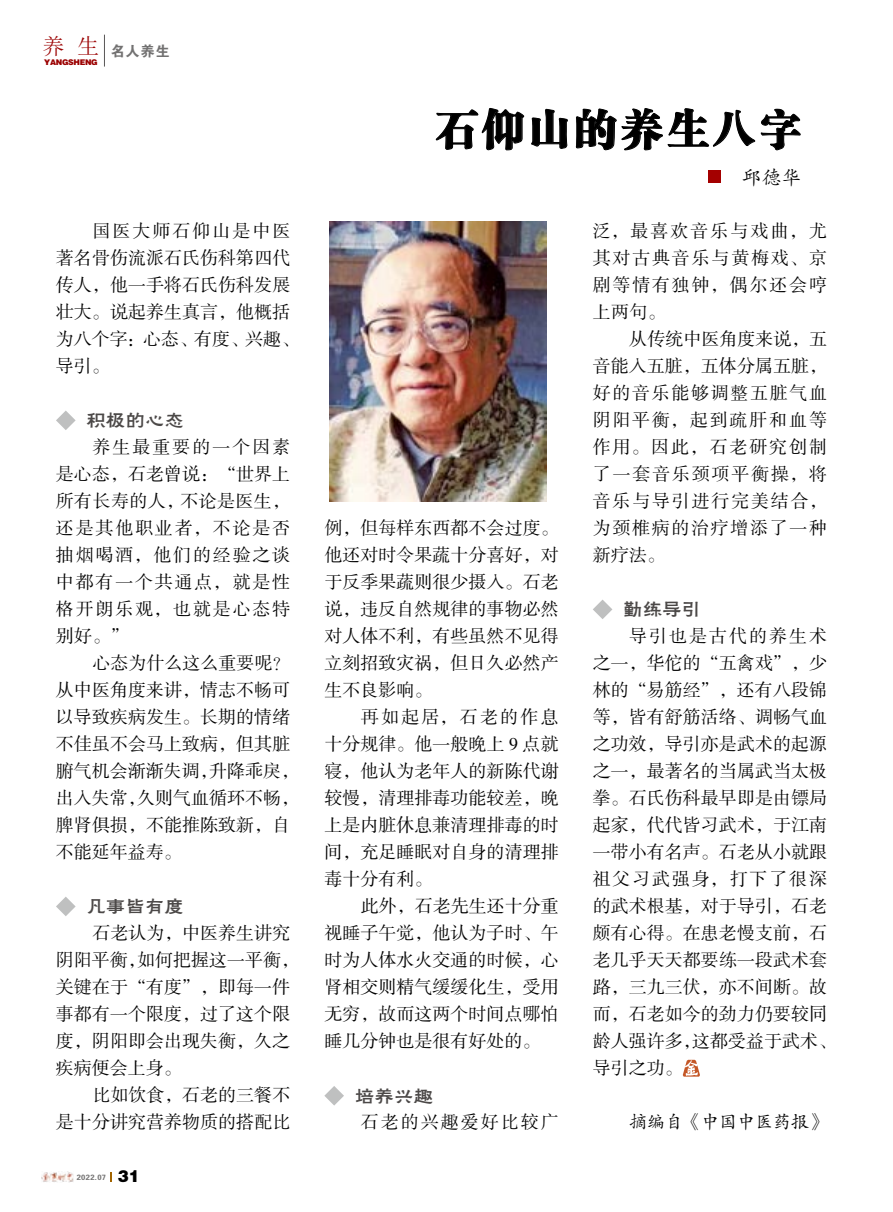
<style>
.page{position:relative;width:893px;height:1212px;background:#fff}
.page>*{position:absolute;margin:0;border:0;box-sizing:border-box;transform-origin:0 0}
.t1{font:42px "FZCSK GBK1 0";letter-spacing:.1em;color:#000}
.t2{font:22.2px "Sim Sun";color:#9b0000}
.t3{font:19.5px "FZHLK GBK1 0";color:#4c4948}
.t4{font:19.5px "FZKTK GBK1 0";color:#000}
.t5{font:18px/27px "FZSSK GBK1 0";color:#000;text-align:justify}
.t6{font:18px "FZKTK GBK1 0";color:#000}
.t7{font:18px "FZSSK GBK1 0";letter-spacing:.11em;color:#000}
.t8{font:14.25px "FZDHTK GBK1 0";color:#727171}
.t9{font:7.8px "FZCCHK GBK1 0";letter-spacing:-.04em;color:#9b0000}
.t10{font:7.65px "FZDHTK GBK1 0";letter-spacing:.04em;color:#727171}
.s1{font-family:"FZCCHK GBK1 0";font-size:16.5px;color:#000}
</style>
<div class="page">
<img style="left:42px;top:1171px;width:32px;height:12px">
<svg style="left:110px;top:1172px;width:2px;height:10px"></svg>
<hr style="left:104px;top:35px;width:1px;height:32px;background:#595757">
<svg style="left:56px;top:410px;width:20px;height:20px"></svg>
<svg style="left:56px;top:897px;width:20px;height:19px"></svg>
<svg style="left:324px;top:1086px;width:20px;height:19px"></svg>
<svg style="left:593px;top:599px;width:19px;height:20px"></svg>
<svg style="left:683px;top:1060px;width:17px;height:16px"></svg>
<svg style="left:436px;top:108px;width:88px;height:42px"></svg>
<svg style="left:531px;top:109px;width:37px;height:40px"></svg>
<svg style="left:576px;top:108px;width:179px;height:42px"></svg>
<svg style="left:761px;top:109px;width:39px;height:41px"></svg>
<div style="left:709px;top:171px;width:12px;height:12px;background:#a40000"></div>
<img style="left:330px;top:221px;width:216px;height:281px">
<p class="t2" style="left:43px;top:35px;width:58px">养 生</p>
<p class="t9" style="left:44px;top:58px;width:55px">YANGSHENG</p>
<p class="t8" style="left:111px;top:43px;width:60px">名人养生</p>
<p class="t5" style="left:56px;top:218px;width:245px;text-align:left;text-indent:37px">国医大师石仰山是中医著名骨伤流派石氏伤科第四代传人，他一手将石氏伤科发展壮大。说起养生真言，他概括为八个字：心态、有度、兴趣、导引。</p>
<p class="t3" style="left:86px;top:410px;width:99px">积极的心态</p>
<p class="t5" style="left:56px;top:434px;width:236px;text-indent:37px">养生最重要的一个因素是心态，石老曾说：“世界上所有长寿的人，不论是医生，还是其他职业者，不论是否抽烟喝酒，他们的经验之谈中都有一个共通点，就是性格开朗乐观，也就是心态特别好。”</p>
<p class="t5" style="left:56px;top:650px;width:245px;text-align:left;text-indent:37px">心态为什么这么重要呢？从中医角度来讲，情志不畅可以导致疾病发生。长期的情绪不佳虽不会马上致病，但其脏腑气机会渐渐失调，升降乖戾，出入失常，久则气血循环不畅，脾肾俱损，不能推陈致新，自不能延年益寿。</p>
<p class="t3" style="left:86px;top:896px;width:99px">凡事皆有度</p>
<p class="t5" style="left:56px;top:920px;width:245px;text-align:left;text-indent:37px">石老认为，中医养生讲究阴阳平衡，如何把握这一平衡，关键在于“有度”，即每一件事都有一个限度，过了这个限度，阴阳即会出现失衡，久之疾病便会上身。</p>
<p class="t5" style="left:56px;top:1082px;width:236px;text-align:right">比如饮食，石老的三餐不<br>是十分讲究营养物质的搭配比</p>
<p class="t10" style="left:77px;top:1173px;width:65px">2022.07 <span class="s1">31</span></p>
<h1 class="t1" style="left:436px;top:106px;width:367px">石仰山的养生八字</h1>
<p class="t4" style="left:742px;top:167px;width:61px">邱德华</p>
<p class="t5" style="left:324px;top:515px;width:236px">例，但每样东西都不会过度。他还对时令果蔬十分喜好，对于反季果蔬则很少摄入。石老说，违反自然规律的事物必然对人体不利，有些虽然不见得立刻招致灾祸，但日久必然产生不良影响。</p>
<p class="t5" style="left:324px;top:704px;width:236px;text-indent:37px">再如起居，石老的作息十分规律。他一般晚上 9 点就寝，他认为老年人的新陈代谢较慢，清理排毒功能较差，晚上是内脏休息兼清理排毒的时间，充足睡眠对自身的清理排毒十分有利。</p>
<p class="t5" style="left:324px;top:893px;width:236px;text-indent:37px">此外，石老先生还十分重视睡子午觉，他认为子时、午时为人体水火交通的时候，心肾相交则精气缓缓化生，受用无穷，故而这两个时间点哪怕睡几分钟也是很有好处的。</p>
<p class="t3" style="left:355px;top:1085px;width:79px">培养兴趣</p>
<p class="t7" style="left:361px;top:1113px;width:199px">石老的兴趣爱好比较广</p>
<p class="t5" style="left:593px;top:218px;width:236px">泛，最喜欢音乐与戏曲，尤其对古典音乐与黄梅戏、京剧等情有独钟，偶尔还会哼上两句。</p>
<p class="t5" style="left:593px;top:326px;width:236px;text-indent:37px">从传统中医角度来说，五音能入五脏，五体分属五脏，好的音乐能够调整五脏气血阴阳平衡，起到疏肝和血等作用。因此，石老研究创制了一套音乐颈项平衡操，将音乐与导引进行完美结合，为颈椎病的治疗增添了一种新疗法。</p>
<p class="t3" style="left:623px;top:599px;width:79px">勤练导引</p>
<p class="t5" style="left:593px;top:623px;width:245px;text-align:left;text-indent:37px">导引也是古代的养生术之一，华佗的“五禽戏”，少林的“易筋经”，还有八段锦等，皆有舒筋活络、调畅气血之功效，导引亦是武术的起源之一，最著名的当属武当太极拳。石氏伤科最早即是由镖局起家，代代皆习武术，于江南一带小有名声。石老从小就跟祖父习武强身，打下了很深的武术根基，对于导引，石老颇有心得。在患老慢支前，石老几乎天天都要练一段武术套路，三九三伏，亦不间断。故而，石老如今的劲力仍要较同龄人强许多，这都受益于武术、导引之功。</p>
<p class="t6" style="left:629px;top:1112px;width:199px">摘编自《中国中医药报》</p>
</div>
